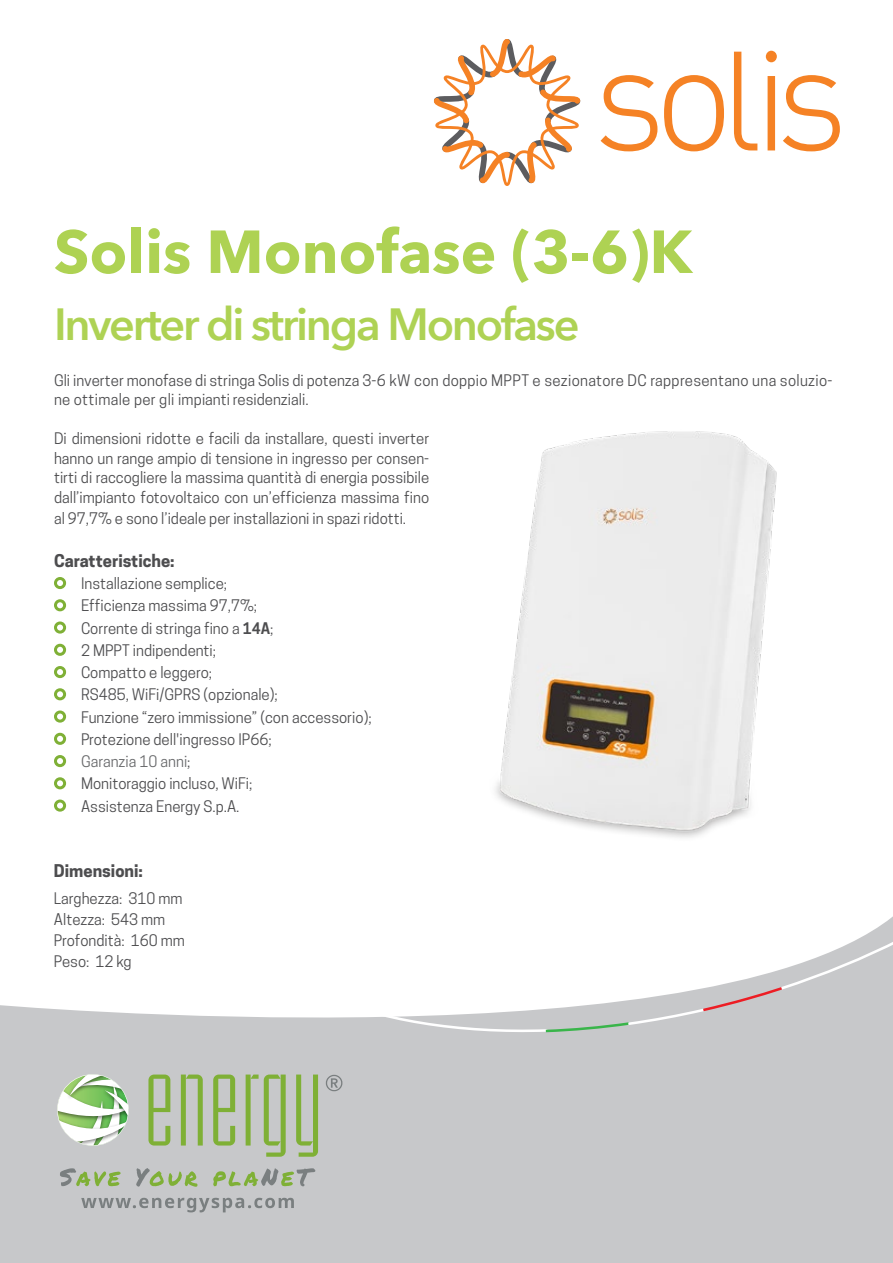
<style>
.page{position:relative;width:893px;height:1263px;background:#fff}
.page>*{position:absolute;margin:0;border:0;box-sizing:border-box;transform-origin:0 0}
.t1{font:700 60px "Avenir Next";color:#aed253}
.t2{font:600 45px "Avenir Next";letter-spacing:-.05em;color:#aed254}
.t3{font:700 16.5px "Cooper Hewitt";color:#4d4d4f}
.t4{font:15px/22.2px "Cooper Hewitt";color:#4d4d4f}
.s1{font-weight:600}
.s2{color:#696a6c}
</style>
<div class="page">
<div style="left:0;top:992px;width:893px;height:271px;background:#c7c8ca"></div>
<svg style="left:720px;top:916px;width:173px;height:76px"></svg>
<svg style="left:183px;top:992px;width:367px;height:44px"></svg>
<svg style="left:543px;top:985px;width:242px;height:49px"></svg>
<svg style="left:601px;top:75px;width:56px;height:76px"></svg>
<svg style="left:734px;top:52px;width:23px;height:98px"></svg>
<svg style="left:766px;top:51px;width:11px;height:99px"></svg>
<svg style="left:783px;top:75px;width:57px;height:76px"></svg>
<svg style="left:664px;top:75px;width:60px;height:76px"></svg>
<svg style="left:433px;top:39px;width:148px;height:147px"></svg>
<div style="left:54px;top:577px;width:12px;height:12px;border:3px solid #7fb036;border-radius:50%"></div>
<div style="left:54px;top:599px;width:12px;height:12px;border:3px solid #7fb036;border-radius:50%"></div>
<div style="left:54px;top:621px;width:12px;height:13px;border:3px solid #7fb036;border-radius:50%"></div>
<div style="left:54px;top:644px;width:12px;height:12px;border:3px solid #7fb036;border-radius:50%"></div>
<div style="left:54px;top:666px;width:12px;height:12px;border:3px solid #7fb036;border-radius:50%"></div>
<div style="left:54px;top:688px;width:12px;height:12px;border:3px solid #7fb036;border-radius:50%"></div>
<div style="left:54px;top:710px;width:12px;height:13px;border:3px solid #7fb036;border-radius:50%"></div>
<div style="left:54px;top:733px;width:12px;height:12px;border:3px solid #7fb036;border-radius:50%"></div>
<div style="left:54px;top:755px;width:12px;height:12px;border:3px solid #7fb036;border-radius:50%"></div>
<div style="left:54px;top:777px;width:12px;height:12px;border:3px solid #7fb036;border-radius:50%"></div>
<div style="left:54px;top:799px;width:12px;height:13px;border:3px solid #7fb036;border-radius:50%"></div>
<img style="left:495px;top:431px;width:282px;height:407px">
<svg style="left:326px;top:1075px;width:16px;height:16px"></svg>
<svg style="left:57px;top:1074px;width:72px;height:72px"></svg>
<svg style="left:296px;top:1074px;width:22px;height:83px;background:#a5bc84"></svg>
<svg style="left:246px;top:1074px;width:40px;height:83px;background:#abbe91"></svg>
<svg style="left:213px;top:1074px;width:22px;height:71px;background:#a4bc82"></svg>
<svg style="left:181px;top:1074px;width:22px;height:71px;background:#a5bc84"></svg>
<svg style="left:148px;top:1074px;width:22px;height:71px;background:#a4bc83"></svg>
<svg style="left:60px;top:1168px;width:61px;height:18px"></svg>
<svg style="left:136px;top:1168px;width:62px;height:19px"></svg>
<svg style="left:213px;top:1168px;width:102px;height:18px;background:#aab79d"></svg>
<svg style="left:81px;top:1198px;width:213px;height:14px;background:#acaeb0"></svg>
<h1 class="t1" style="left:54px;top:200px;width:640px">Solis Monofase (3-6)K</h1>
<h2 class="t2" style="left:54px;top:286px;width:527px">Inverter di stringa Monofase</h2>
<p class="t4" style="left:54px;top:370px;width:780px;line-height:19.5px">Gli inverter monofase di stringa Solis di potenza 3-6 kW con doppio MPPT e sezionatore DC rappresentano una soluzio&shy;ne ottimale per gli impianti residenziali.</p>
<p class="t4" style="left:54px;top:429px;width:377px;line-height:19.5px;text-align:justify">Di dimensioni ridotte e facili da installare, questi inverter hanno un range ampio di tensione in ingresso per consen&shy;tirti di raccogliere la massima quantità di energia possibile dall’impianto fotovoltaico con un’efficienza massima fino</p>
<p class="t4" style="left:54px;top:508px;width:354px">al 97,7% e sono l’ideale per installazioni in spazi ridotti.</p>
<p class="t3" style="left:54px;top:551px;width:122px">Caratteristiche:</p>
<p class="t4" style="left:81px;top:572px;width:292px">Installazione semplice;<br>Efficienza massima 97,7%;<br>Corrente di stringa fino a <span class="s1">14A</span>;<br>2 MPPT indipendenti;<br>Compatto e leggero;<br>RS485, WiFi/GPRS (opzionale);<br>Funzione “zero immissione” (con accessorio);<br>Protezione dell'ingresso IP66;<br><span class="s2">Garanzia 10 anni</span>;<br>Monitoraggio incluso, WiFi;<br>Assistenza Energy S.p.A.</p>
<p class="t3" style="left:54px;top:861px;width:90px">Dimensioni:</p>
<p class="t4" style="left:54px;top:888px;width:133px;line-height:21px">Larghezza: 310 mm<br>Altezza: 543 mm<br>Profondità: 160 mm<br>Peso: 12 kg</p>
</div>
